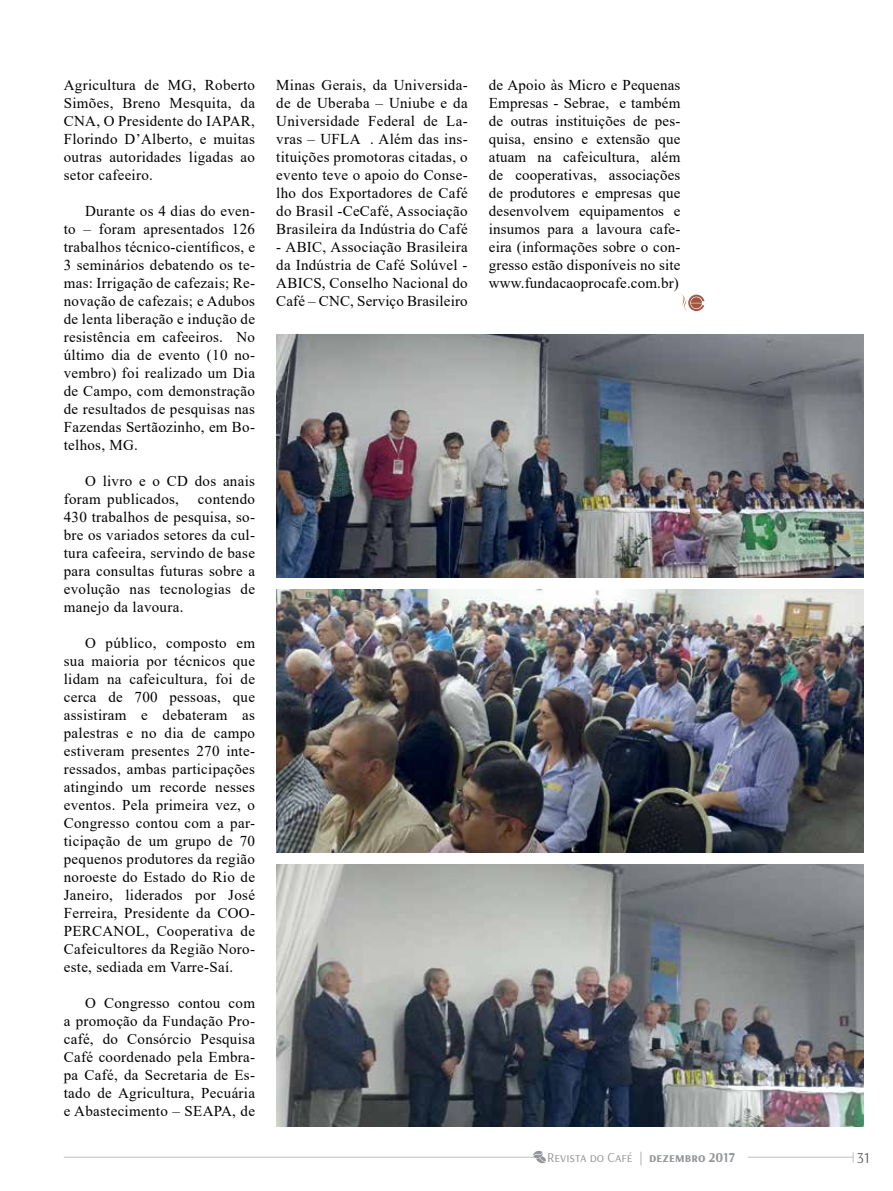
<style>
.page{position:relative;width:893px;height:1191px;background:#fff}
.page>*{position:absolute;margin:0;border:0;box-sizing:border-box;transform-origin:0 0}
.t1{font:15px/18px "Times New Roman";letter-spacing:.02em;color:#000;text-align:justify}
.t2{font:15px "Arsenal";color:#58595b}
.t3{font:13.5px "Arsenal";color:#939598}
.s1{font-weight:700}
</style>
<div class="page">
<hr style="left:64px;top:1157px;width:789px;height:1px;background:#bcbec0">
<div style="left:534px;top:1148px;width:213px;height:18px;background:#fff"></div>
<svg style="left:533px;top:1150px;width:13px;height:13px"></svg>
<img style="left:276px;top:334px;width:587px;height:244px">
<img style="left:276px;top:589px;width:587px;height:263px">
<img style="left:276px;top:864px;width:587px;height:262px">
<svg style="left:681px;top:294px;width:23px;height:17px"></svg>
<p class="t1" style="left:64px;top:76px;width:193px">Agricultura de MG, Roberto Simões, Breno Mesquita, da CNA, O Presidente do IAPAR, Florindo D’Alberto, e muitas outras autoridades ligadas ao setor cafeeiro.</p>
<p class="t1" style="left:64px;top:202px;width:193px;text-indent:21px">Durante os 4 dias do even&shy;to – foram apresentados 126 trabalhos técnico-científicos, e 3 seminários debatendo os te&shy;mas: Irrigação de cafezais; Re&shy;novação de cafezais; e Adubos de lenta liberação e indução de resistência em cafeeiros. No último dia de evento (10 no&shy;vembro) foi realizado um Dia de Campo, com demonstração de resultados de pesquisas nas Fazendas Sertãozinho, em Bo&shy;telhos, MG.</p>
<p class="t1" style="left:64px;top:472px;width:193px;text-indent:21px">O livro e o CD dos anais foram publicados,</p>
<p class="t1" style="left:64px;top:490px;width:193px;text-indent:134px">contendo 430 trabalhos de pesquisa, so&shy;bre os variados setores da cul&shy;tura cafeeira, servindo de base para consultas futuras sobre a evolução nas tecnologias de manejo da lavoura.</p>
<p class="t1" style="left:64px;top:634px;width:193px;text-indent:21px">O público, composto em sua maioria por técnicos que lidam na cafeicultura, foi de cerca de 700 pessoas, que assistiram e debateram as palestras e no dia de campo estiveram presentes 270 inte&shy;ressados, ambas participações atingindo um recorde nesses eventos. Pela primeira vez, o Congresso contou com a par&shy;ticipação de um grupo de 70 pequenos produtores da região noroeste do Estado do Rio de Janeiro, liderados por José Ferreira, Presidente da COO-PERCANOL, Cooperativa de Cafeicultores da Região Noro&shy;este, sediada em Varre-Saí.</p>
<p class="t1" style="left:64px;top:994px;width:193px;text-indent:21px">O Congresso contou com a promoção da Fundação Pro&shy;café, do Consórcio Pesquisa Café coordenado pela Embra&shy;pa Café, da Secretaria de Es&shy;tado de Agricultura, Pecuária e Abastecimento – SEAPA, de</p>
<p class="t1" style="left:276px;top:76px;width:193px">Minas Gerais, da Universida&shy;de de Uberaba – Uniube e da Universidade Federal de La&shy;vras – UFLA . Além das ins&shy;tituições promotoras citadas, o evento teve o apoio do Conse&shy;lho dos Exportadores de Café do Brasil -CeCafé, Associação Brasileira da Indústria do Café</p>
<p class="t1" style="left:276px;top:238px;width:193px">- ABIC, Associação Brasileira da Indústria de Café Solúvel - ABICS, Conselho Nacional do Café – CNC, Serviço Brasileiro</p>
<p class="t1" style="left:489px;top:76px;width:193px">de Apoio às Micro e Pequenas Empresas - Sebrae, e também de outras instituições de pes&shy;quisa, ensino e extensão que atuam na cafeicultura, além de cooperativas, associações de produtores e empresas que desenvolvem equipamentos e insumos para a lavoura cafe&shy;eira (informações sobre o con&shy;gresso estão disponíveis no site www.fundacaoprocafe.com.br)</p>
<p class="t3" style="left:547px;top:1147px;width:189px">Revista do Café | <span class="s1">dezembro 2017</span></p>
<p class="t2" style="left:857px;top:1147px;width:14px">31</p>
</div>
